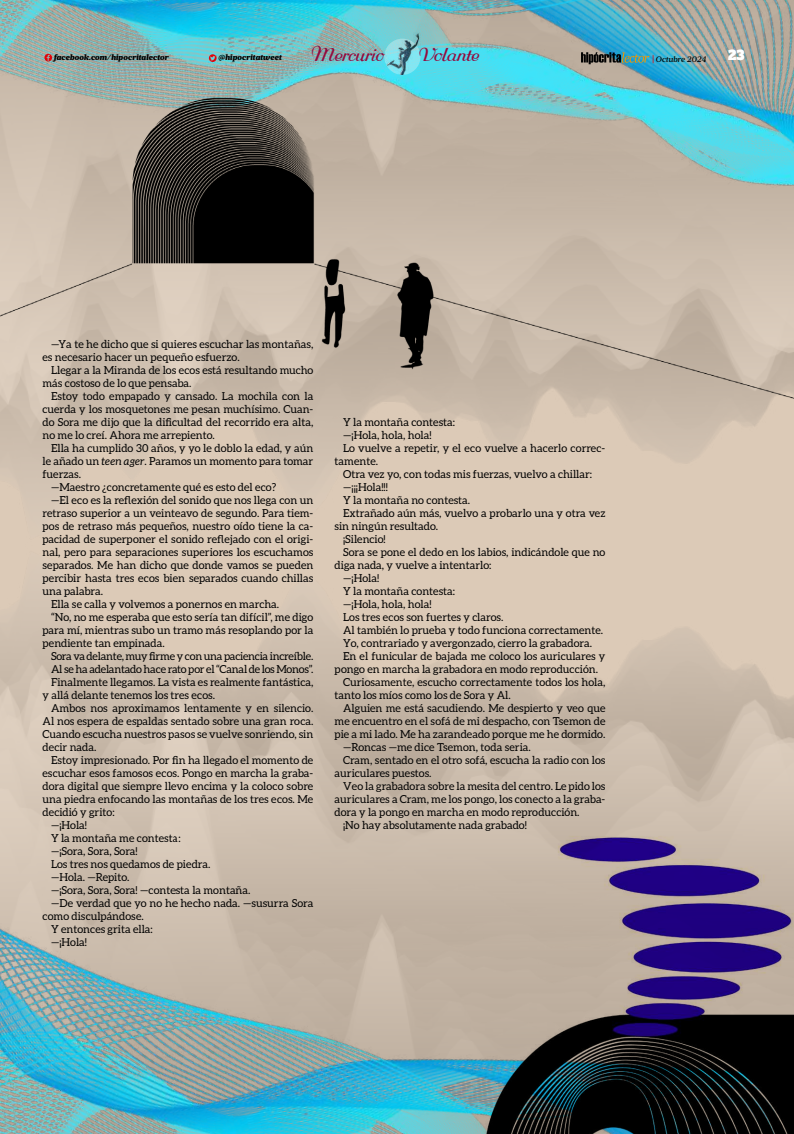
<style>
.page{position:relative;width:794px;height:1134px;background:#fff}
.page>*{position:absolute;margin:0;border:0;box-sizing:border-box;transform-origin:0 0}
.t1{font:20.3px "Rundkursiv";letter-spacing:-.03em;color:#930a3e}
.t2{font:13px "Alfa Slab One";color:#fff}
.t3{font:11px/13px "Aleo";color:#000}
.t4{font:11px "Aleo";letter-spacing:-.02em;color:#000}
.t5{font:italic 900 8px "Prumo Banner";color:#000}
.t6{font:italic 500 8px "Prumo Banner";color:#000}
.s1{font-weight:900;font-style:normal;color:#e0040b}
.s2{font-style:italic}
</style>
<div class="page">
<img style="left:0;top:400px;width:794px;height:734px">
<img style="left:0;top:0;width:794px;height:400px">
<img style="left:174px;top:813px;width:620px;height:321px">
<p class="t5" style="left:54px;top:52px;width:116px">facebook.com/hipocritalector</p>
<p class="t5" style="left:219px;top:52px;width:65px">@hipocritatweet</p>
<h1 class="t1" style="left:310px;top:44px;width:74px">Mercurio</h1>
<h1 class="t1" style="left:418px;top:44px;width:61px">Volante</h1>
<p class="t6" style="left:652px;top:55px;width:55px"><span class="s1">|</span> Octubre 2024</p>
<p class="t2" style="left:728px;top:44px;width:18px">23</p>
<p class="t3" style="left:43px;top:337px;width:272px;text-indent:9px">—Ya te he dicho que si quieres escuchar las montañas, es necesario hacer un pequeño esfuerzo.</p>
<p class="t3" style="left:43px;top:363px;width:272px;text-indent:9px">Llegar a la Miranda de los ecos está resultando mucho más costoso de lo que pensaba.</p>
<p class="t3" style="left:43px;top:389px;width:272px;text-align:justify;text-indent:9px">Estoy todo empapado y cansado. La mochila con la cuerda y los mosquetones me pesan muchísimo. Cuan&shy;do Sora me dijo que la dificultad del recorrido era alta, no me lo creí. Ahora me arrepiento.</p>
<p class="t3" style="left:51px;top:441px;width:264px">Ella ha cumplido 30 años, y yo le doblo la edad, y aún</p>
<p class="t3" style="left:43px;top:454px;width:272px">le añado un <span class="s2">teen ager</span>. Paramos un momento para tomar</p>
<p class="t3" style="left:43px;top:467px;width:40px">fuerzas.</p>
<p class="t3" style="left:51px;top:480px;width:227px">—Maestro ¿concretamente qué es esto del eco?</p>
<p class="t3" style="left:51px;top:493px;width:264px">—El eco es la reflexión del sonido que nos llega con un</p>
<p class="t3" style="left:43px;top:506px;width:272px">retraso superior a un veinteavo de segundo. Para tiem-</p>
<p class="t3" style="left:43px;top:519px;width:272px">pos de retraso más pequeños, nuestro oído tiene la ca-</p>
<p class="t3" style="left:43px;top:532px;width:272px">pacidad de superponer el sonido reflejado con el origi-</p>
<p class="t3" style="left:43px;top:545px;width:272px">nal, pero para separaciones superiores los escuchamos</p>
<p class="t3" style="left:43px;top:558px;width:272px">separados. Me han dicho que donde vamos se pueden</p>
<p class="t3" style="left:43px;top:571px;width:272px">percibir hasta tres ecos bien separados cuando chillas</p>
<p class="t3" style="left:43px;top:584px;width:62px">una palabra.</p>
<p class="t3" style="left:51px;top:597px;width:230px">Ella se calla y volvemos a ponernos en marcha.</p>
<p class="t3" style="left:51px;top:610px;width:264px">“No, no me esperaba que esto sería tan difícil”, me digo</p>
<p class="t3" style="left:43px;top:623px;width:272px">para mí, mientras subo un tramo más resoplando por la</p>
<p class="t3" style="left:43px;top:636px;width:124px">pendiente tan empinada.</p>
<p class="t4" style="left:51px;top:650px;width:264px">Sora va delante, muy firme y con una paciencia increíble.</p>
<p class="t4" style="left:51px;top:663px;width:264px">Al se ha adelantado hace rato por el “Canal de los Monos”.</p>
<p class="t3" style="left:51px;top:676px;width:264px">Finalmente llegamos. La vista es realmente fantástica,</p>
<p class="t3" style="left:43px;top:689px;width:174px">y allá delante tenemos los tres ecos.</p>
<p class="t3" style="left:51px;top:702px;width:264px">Ambos nos aproximamos lentamente y en silencio.</p>
<p class="t3" style="left:43px;top:715px;width:272px">Al nos espera de espaldas sentado sobre una gran roca.</p>
<p class="t3" style="left:43px;top:728px;width:272px">Cuando escucha nuestros pasos se vuelve sonriendo, sin</p>
<p class="t3" style="left:43px;top:741px;width:55px">decir nada.</p>
<p class="t3" style="left:51px;top:754px;width:264px">Estoy impresionado. Por fin ha llegado el momento de</p>
<p class="t3" style="left:43px;top:767px;width:272px">escuchar esos famosos ecos. Pongo en marcha la graba-</p>
<p class="t3" style="left:43px;top:780px;width:272px">dora digital que siempre llevo encima y la coloco sobre</p>
<p class="t3" style="left:43px;top:793px;width:272px">una piedra enfocando las montañas de los tres ecos. Me</p>
<p class="t3" style="left:43px;top:806px;width:74px">decidió y grito:</p>
<p class="t3" style="left:51px;top:819px;width:38px">—¡Hola!</p>
<p class="t3" style="left:51px;top:832px;width:131px">Y la montaña me contesta:</p>
<p class="t3" style="left:51px;top:845px;width:88px">—¡Sora, Sora, Sora!</p>
<p class="t3" style="left:51px;top:858px;width:161px">Los tres nos quedamos de piedra.</p>
<p class="t3" style="left:51px;top:871px;width:80px">—Hola. —Repito.</p>
<p class="t3" style="left:51px;top:884px;width:201px">—¡Sora, Sora, Sora! —contesta la montaña.</p>
<p class="t3" style="left:51px;top:897px;width:264px">—De verdad que yo no he hecho nada. —susurra Sora</p>
<p class="t3" style="left:43px;top:910px;width:103px">como disculpándose.</p>
<p class="t3" style="left:51px;top:923px;width:103px">Y entonces grita ella:</p>
<p class="t3" style="left:51px;top:936px;width:38px">—¡Hola!</p>
<p class="t3" style="left:343px;top:415px;width:114px">Y la montaña contesta:</p>
<p class="t3" style="left:343px;top:428px;width:90px">—¡Hola, hola, hola!</p>
<p class="t3" style="left:343px;top:441px;width:264px">Lo vuelve a repetir, y el eco vuelve a hacerlo correc-</p>
<p class="t3" style="left:334px;top:454px;width:45px">tamente.</p>
<p class="t3" style="left:343px;top:467px;width:250px">Otra vez yo, con todas mis fuerzas, vuelvo a chillar:</p>
<p class="t3" style="left:343px;top:480px;width:46px">—¡¡¡Hola!!!</p>
<p class="t3" style="left:343px;top:493px;width:129px">Y la montaña no contesta.</p>
<p class="t3" style="left:343px;top:506px;width:264px">Extrañado aún más, vuelvo a probarlo una y otra vez</p>
<p class="t3" style="left:334px;top:519px;width:105px">sin ningún resultado.</p>
<p class="t3" style="left:343px;top:532px;width:44px">¡Silencio!</p>
<p class="t3" style="left:343px;top:545px;width:264px">Sora se pone el dedo en los labios, indicándole que no</p>
<p class="t3" style="left:334px;top:558px;width:158px">diga nada, y vuelve a intentarlo:</p>
<p class="t3" style="left:343px;top:571px;width:38px">—¡Hola!</p>
<p class="t3" style="left:343px;top:584px;width:114px">Y la montaña contesta:</p>
<p class="t3" style="left:343px;top:597px;width:90px">—¡Hola, hola, hola!</p>
<p class="t3" style="left:343px;top:610px;width:162px">Los tres ecos son fuertes y claros.</p>
<p class="t3" style="left:343px;top:623px;width:262px">Al también lo prueba y todo funciona correctamente.</p>
<p class="t3" style="left:343px;top:636px;width:250px">Yo, contrariado y avergonzado, cierro la grabadora.</p>
<p class="t3" style="left:343px;top:649px;width:264px">En el funicular de bajada me coloco los auriculares y</p>
<p class="t3" style="left:334px;top:662px;width:265px">pongo en marcha la grabadora en modo reproducción.</p>
<p class="t3" style="left:343px;top:675px;width:264px">Curiosamente, escucho correctamente todos los hola,</p>
<p class="t3" style="left:334px;top:688px;width:178px">tanto los míos como los de Sora y Al.</p>
<p class="t3" style="left:343px;top:701px;width:264px">Alguien me está sacudiendo. Me despierto y veo que</p>
<p class="t3" style="left:334px;top:714px;width:272px">me encuentro en el sofá de mi despacho, con Tsemon de</p>
<p class="t3" style="left:334px;top:727px;width:272px">pie a mi lado. Me ha zarandeado porque me he dormido.</p>
<p class="t3" style="left:343px;top:740px;width:189px">—Roncas —me dice Tsemon, toda seria.</p>
<p class="t3" style="left:343px;top:754px;width:264px">Cram, sentado en el otro sofá, escucha la radio con los</p>
<p class="t3" style="left:334px;top:767px;width:98px">auriculares puestos.</p>
<p class="t3" style="left:343px;top:780px;width:264px">Veo la grabadora sobre la mesita del centro. Le pido los</p>
<p class="t3" style="left:334px;top:793px;width:272px">auriculares a Cram, me los pongo, los conecto a la graba-</p>
<p class="t3" style="left:334px;top:806px;width:246px">dora y la pongo en marcha en modo reproducción.</p>
<p class="t3" style="left:343px;top:819px;width:185px">¡No hay absolutamente nada grabado!</p>
</div>
